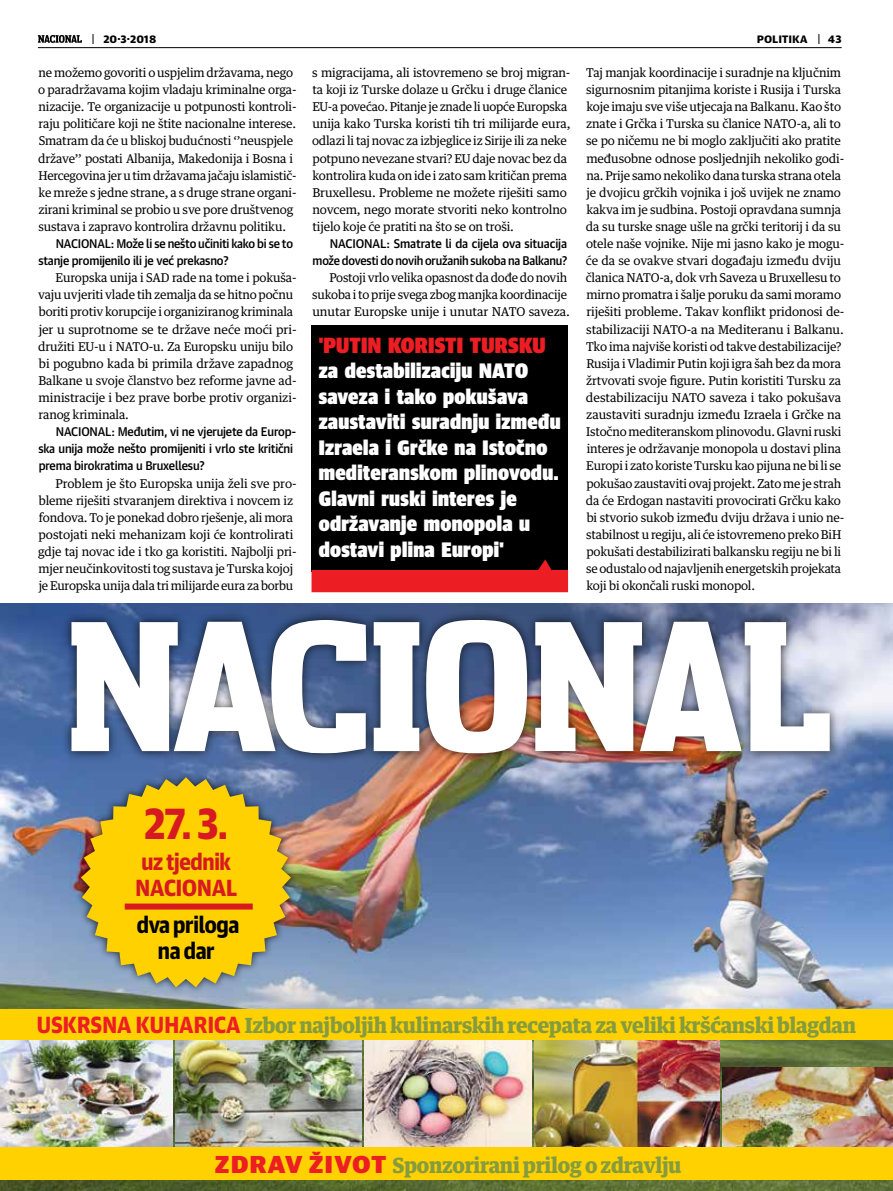
<style>
.page{position:relative;width:893px;height:1191px;background:#fff}
.page>*{position:absolute;margin:0;border:0;box-sizing:border-box;transform-origin:0 0}
.t1{font:900 42px "Guardian Text Sans";color:#d71920;scale:.92 1}
.t2{font:900 22.5px/25.5px "Guardian Text Sans";letter-spacing:-.015em;color:#d71920;scale:.92 1}
.t3{font:900 22.5px/25.5px "Guardian Text Sans";letter-spacing:-.015em;color:#000;text-align:center;scale:.92 1}
.t4{font:900 22.05px "Guardian Sans Cond";letter-spacing:.01em;color:#ed1d24}
.t5{font:900 21px/25.5px "Guardian Sans Cond";letter-spacing:.015em;color:#fff}
.t6{font:900 21px "Guardian Text Egyp";letter-spacing:-.015em;color:#859b3f}
.t7{font:12.15px/17.1px "Guardian Text Egyp";letter-spacing:-.015em;color:#000}
.t8{font:500 12.15px/17.1px "Guardian Text Sans";letter-spacing:-.015em;color:#000}
.t9{font:900 12.15px "Guardian Text Sans";letter-spacing:-.01em;color:#000}
.s1{font-family:"Guardian Text Sans";font-size:22.5px;color:#ed1d24}
.s2{font-family:"Guardian Sans";font-size:24.6px;color:#ed1d24}
</style>
<div class="page">
<hr style="left:38px;top:47px;width:804px;height:1px;background:#000">
<svg style="left:38px;top:35px;width:44px;height:8px"></svg>
<div style="left:312px;top:326px;width:256px;height:246px;background:#000"></div>
<svg style="left:312px;top:559px;width:256px;height:33px"></svg>
<img style="left:0;top:603px;width:893px;height:588px">
<img style="left:0;top:1040px;width:173px;height:107px">
<img style="left:176px;top:1040px;width:185px;height:107px">
<img style="left:364px;top:1040px;width:167px;height:107px">
<img style="left:534px;top:1040px;width:186px;height:107px">
<img style="left:723px;top:1067px;width:170px;height:80px">
<div style="left:0;top:1009px;width:893px;height:31px;background:#ffd100"></div>
<div style="left:61px;top:610px;width:779px;height:153px;background:#000;opacity:.75"></div>
<svg style="left:426px;top:620px;width:101px;height:133px"></svg>
<svg style="left:71px;top:620px;width:295px;height:134px"></svg>
<svg style="left:374px;top:622px;width:45px;height:129px"></svg>
<svg style="left:535px;top:622px;width:295px;height:129px"></svg>
<div style="left:74px;top:770px;width:224px;height:224px;background:#000;opacity:.75"></div>
<svg style="left:81px;top:777px;width:210px;height:210px;background:#d6b92e"></svg>
<div style="left:125px;top:903px;width:128px;height:6px;background:#d71920"></div>
<div style="left:0;top:1147px;width:893px;height:32px;background:#ffd100"></div>
<p class="t9" style="left:103px;top:28px;width:55px">20·3·2018</p>
<p class="t9" style="left:757px;top:28px;width:53px">Politika</p>
<p class="t9" style="left:828px;top:28px;width:15px">43</p>
<p class="t7" style="left:38px;top:63px;width:260px">ne možemo govoriti o uspjelim državama, nego o paradržavama kojim vladaju kriminalne orga&shy;nizacije. Te organizacije u potpunosti kontroli&shy;raju političare koji ne štite nacionalne interese.<br>Smatram da će u bliskoj budućnosti ‘’neuspjele države’’ postati Albanija, Makedonija i Bosna i Hercegovina jer u tim državama jačaju islamistič&shy;ke mreže s jedne strane, a s druge strane organi&shy;zirani kriminal se probio u sve pore društvenog sustava i zapravo kontrolira državnu politiku.</p>
<p class="t8" style="left:38px;top:234px;width:256px;text-indent:17px">NACIONAL: Može li se nešto učiniti kako bi se to stanje promijenilo ili je već prekasno?</p>
<p class="t7" style="left:38px;top:268px;width:260px;text-indent:17px">Europska unija i SAD rade na tome i pokuša&shy;vaju uvjeriti vlade tih zemalja da se hitno počnu boriti protiv korupcije i organiziranog kriminala jer u suprotnome se te države neće moći pri&shy;družiti EU-u i NATO-u. Za Europsku uniju bilo bi pogubno kada bi primila države zapadnog Balkane u svoje članstvo bez reforme javne ad&shy;ministracije i bez prave borbe protiv organizi&shy;ranog kriminala.</p>
<p class="t8" style="left:38px;top:422px;width:259px;text-indent:17px">NACIONAL: Međutim, vi ne vjerujete da Europ&shy;ska unija može nešto promijeniti i vrlo ste kritični prema birokratima u Bruxellesu?</p>
<p class="t7" style="left:38px;top:473px;width:260px;text-indent:17px">Problem je što Europska unija želi sve pro&shy;bleme riješiti stvaranjem direktiva i novcem iz fondova. To je ponekad dobro rješenje, ali mora postojati neki mehanizam koji će kontrolirati gdje taj novac ide i tko ga koristiti. Najbolji pri&shy;mjer neučinkovitosti tog sustava je Turska kojoj je Europska unija dala tri milijarde eura za borbu</p>
<p class="t7" style="left:586px;top:63px;width:260px">Taj manjak koordinacije i suradnje na ključnim sigurnosnim pitanjima koriste i Rusija i Turska koje imaju sve više utjecaja na Balkanu. Kao što znate i Grčka i Turska su članice NATO-a, ali to se po ničemu ne bi moglo zaključiti ako pratite međusobne odnose posljednjih nekoliko godi&shy;na. Prije samo nekoliko dana turska strana otela je dvojicu grčkih vojnika i još uvijek ne znamo kakva im je sudbina. Postoji opravdana sumnja da su turske snage ušle na grčki teritorij i da su otele naše vojnike. Nije mi jasno kako je mogu&shy;će da se ovakve stvari događaju između dviju članica NATO-a, dok vrh Saveza u Bruxellesu to mirno promatra i šalje poruku da sami moramo riješiti probleme. Takav konflikt pridonosi de&shy;stabilizaciji NATO-a na Mediteranu i Balkanu.<br>Tko ima najviše koristi od takve destabilizacije?<br>Rusija i Vladimir Putin koji igra šah bez da mora žrtvovati svoje figure. Putin koristiti Tursku za destabilizaciju NATO saveza i tako pokušava zaustaviti suradnju između Izraela i Grčke na Istočno mediteranskom plinovodu. Glavni ruski interes je održavanje monopola u dostavi plina Europi i zato koriste Tursku kao pijuna ne bi li se pokušao zaustaviti ovaj projekt. Zato me je strah da će Erdogan nastaviti provocirati Grčku kako bi stvorio sukob između dviju država i unio ne&shy;stabilnost u regiju, ali će istovremeno preko BiH pokušati destabilizirati balkansku regiju ne bi li se odustalo od najavljenih energetskih projekata koji bi okončali ruski monopol.</p>
<p class="t7" style="left:312px;top:63px;width:260px">s migracijama, ali istovremeno se broj migran&shy;ta koji iz Turske dolaze u Grčku i druge članice EU-a povećao. Pitanje je znade li uopće Europska unija kako Turska koristi tih tri milijarde eura, odlazi li taj novac za izbjeglice iz Sirije ili za neke potpuno nevezane stvari? EU daje novac bez da kontrolira kuda on ide i zato sam kritičan prema Bruxellesu. Probleme ne možete riješiti samo novcem, nego morate stvoriti neko kontrolno tijelo koje će pratiti na što se on troši.</p>
<p class="t8" style="left:313px;top:234px;width:256px;text-align:right">NACIONAL: Smatrate li da cijela ova situacija može dovesti do novih oružanih sukoba na Balkanu?</p>
<p class="t7" style="left:312px;top:268px;width:259px;text-indent:17px">Postoji vrlo velika opasnost da dođe do novih sukoba i to prije svega zbog manjka koordinacije unutar Europske unije i unutar NATO saveza.</p>
<h3 class="t4" style="left:319px;top:329px;width:228px">'PUTIN KORISTI TURSKU</h3>
<h3 class="t5" style="left:319px;top:356px;width:243px">za destabilizaciju NATO saveza i tako pokušava zaustaviti suradnju između<br>Izraela i Grčke na Istočno mediteranskom plinovodu.<br>Glavni ruski interes je održavanje monopola u dostavi plina Europi'</h3>
<h1 class="t1" style="left:145px;top:788px;width:92px">27. 3.</h1>
<h2 class="t2" style="left:135px;top:846px;width:112px">uz tjednik<br>NACIONAL</h2>
<h2 class="t3" style="left:137px;top:909px;width:113px">dva priloga na dar</h2>
<h3 class="t6" style="left:37px;top:1007px;width:821px"><span class="s1">USKRSNA KUHARICA</span> Izbor najboljih kulinarskih recepata za veliki kršćanski blagdan</h3>
<h3 class="t6" style="left:215px;top:1148px;width:468px"><span class="s2">ZDRAV ŽIVOT</span> Sponzorirani prilog o zdravlju</h3>
</div>
